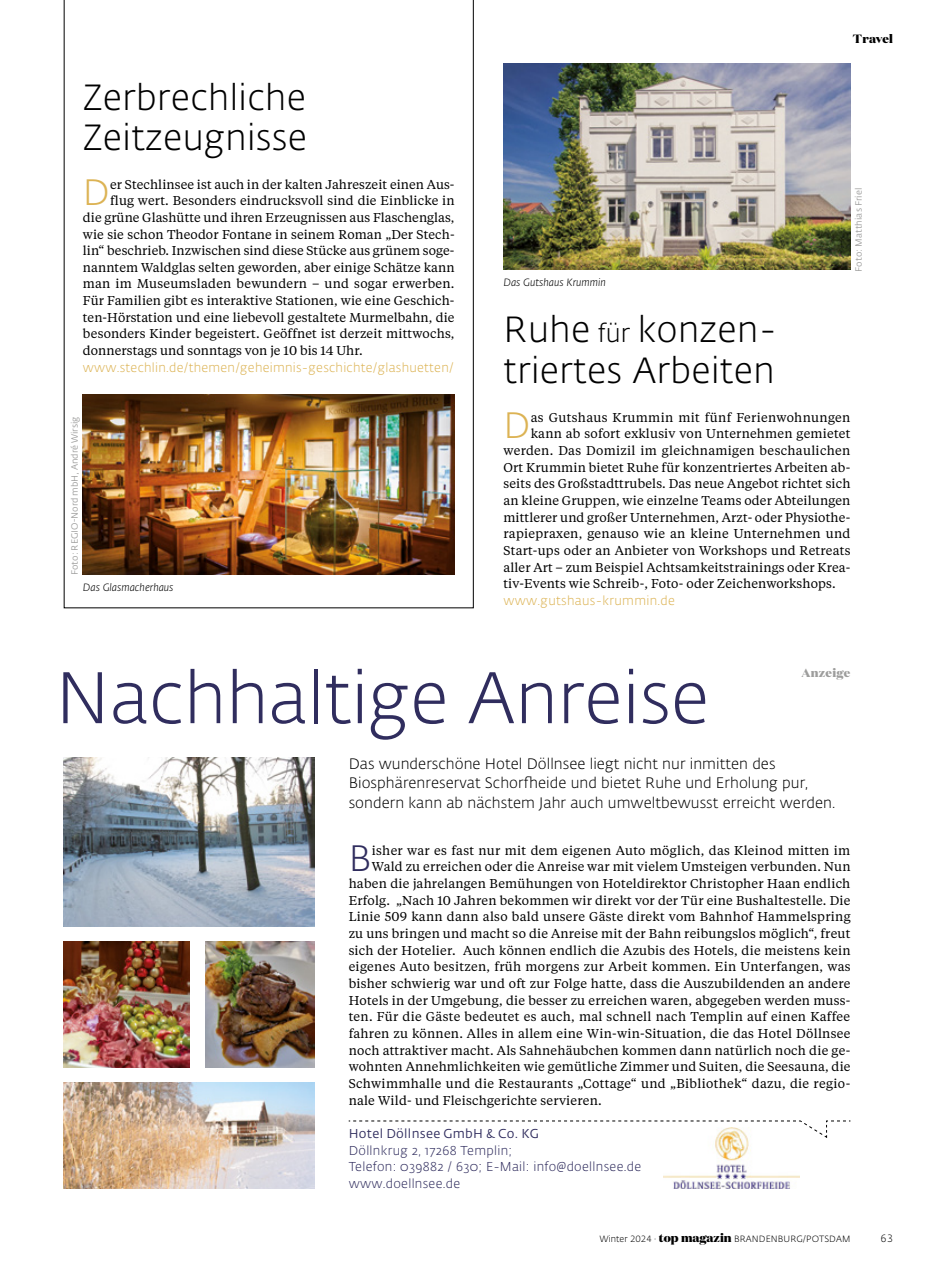
<style>
.page{position:relative;width:927px;height:1276px;background:#fff}
.page>*{position:absolute;margin:0;border:0;box-sizing:border-box;transform-origin:0 0}
.t1{font:300 72px "Fedra Sans Alt Std";color:#302d5e}
.t2{font:300 36.3px "Fedra Sans Alt Std";color:#dcb354}
.t3{font:300 36.3px "Fedra Sans Alt Std";color:#302d5e}
.t4{font:300 36px/40.5px "Fedra Sans Alt Std";letter-spacing:.01em;color:#000}
.t5{font:300 15px/19.5px "Fedra Sans Alt Std";letter-spacing:.005em;color:#000}
.t6{font:12.75px "Tiempos Text";letter-spacing:.015em;color:#000}
.t7{font:300 12.75px/16.6px "Fedra Sans Alt Std";letter-spacing:.025em;color:#302d5e}
.t8{font:300 12.75px "Fedra Sans Alt Std";letter-spacing:.02em;color:#dcb354}
.t9{font:12.75px "Fedra Sans Alt Std";letter-spacing:.025em;color:#302d5e}
.t10{font:800 12px "Domaine Display";letter-spacing:.025em;color:#9d9d9c}
.t11{font:800 12px "Domaine Display";letter-spacing:.025em;color:#000}
.t12{font:italic 300 10.5px "Fedra Sans Alt Std";color:#000}
.t13{font:300 10.5px "Fedra Sans Alt Std";color:#000}
.t14{font:9px "Fedra Sans Alt Std";letter-spacing:.005em;color:#9d9d9c}
.t15{font:300 9px "Fedra Sans Alt Std";letter-spacing:.01em;color:#000}
.s1{font-size:25.5px}
.s2{font-family:"Domaine Display";font-weight:800;font-size:12px}
</style>
<div class="page">
<svg style="left:64px;top:0;width:410px;height:608px"></svg>
<img style="left:83px;top:395px;width:372px;height:179px">
<img style="left:503px;top:64px;width:347px;height:206px">
<img style="left:663px;top:1138px;width:136px;height:50px">
<svg style="left:348px;top:1120px;width:503px;height:18px"></svg>
<img style="left:64px;top:757px;width:251px;height:169px">
<img style="left:64px;top:1082px;width:251px;height:106px">
<img style="left:206px;top:941px;width:109px;height:126px">
<img style="left:64px;top:941px;width:126px;height:126px">
<h3 class="t4" style="left:83px;top:77px;width:226px">Zerbrechliche<br>Zeitzeugnisse</h3>
<h2 class="t2" style="left:83px;top:171px;width:29px">D</h2>
<p class="t6" style="left:110px;top:175px;width:346px">er Stechlinsee ist auch in der kalten Jahreszeit einen Aus-</p>
<p class="t6" style="left:110px;top:192px;width:346px">flug wert. Besonders eindrucksvoll sind die Einblicke in</p>
<p class="t6" style="left:83px;top:209px;width:373px">die grüne Glashütte und ihren Erzeugnissen aus Flaschenglas,</p>
<p class="t6" style="left:83px;top:225px;width:373px">wie sie schon Theodor Fontane in seinem Roman „Der Stech-</p>
<p class="t6" style="left:83px;top:242px;width:373px">lin“ beschrieb. Inzwischen sind diese Stücke aus grünem soge-</p>
<p class="t6" style="left:83px;top:259px;width:373px">nanntem Waldglas selten geworden, aber einige Schätze kann</p>
<p class="t6" style="left:83px;top:275px;width:373px">man im Museumsladen bewundern – und sogar erwerben.</p>
<p class="t6" style="left:83px;top:292px;width:373px">Für Familien gibt es interaktive Stationen, wie eine Geschich-</p>
<p class="t6" style="left:83px;top:309px;width:373px">ten-Hörstation und eine liebevoll gestaltete Murmelbahn, die</p>
<p class="t6" style="left:83px;top:325px;width:373px">besonders Kinder begeistert. Geöffnet ist derzeit mittwochs,</p>
<p class="t6" style="left:83px;top:342px;width:281px">donnerstags und sonntags von je 10 bis 14 Uhr.</p>
<p class="t8" style="left:83px;top:360px;width:372px">www.stechlin.de/themen/geheimnis-geschichte/glashuetten/</p>
<p class="t14" style="left:69px;top:575px;width:160px;rotate:-90deg">Foto: REGIO-Nord mbH, André Wirsig</p>
<p class="t12" style="left:83px;top:581px;width:92px">Das Glasmacherhaus</p>
<p class="t11" style="left:853px;top:31px;width:42px">Travel</p>
<p class="t12" style="left:503px;top:276px;width:104px">Das Gutshaus Krummin</p>
<h3 class="t4" style="left:503px;top:310px;width:275px">Ruhe <span class="s1">für</span> konzen&shy;triertes Arbeiten</h3>
<p class="t14" style="left:853px;top:272px;width:85px;rotate:-90deg">Foto: Matthias Friel</p>
<h2 class="t2" style="left:503px;top:404px;width:29px">D</h2>
<p class="t6" style="left:531px;top:409px;width:321px">as Gutshaus Krummin mit fünf Ferienwohnungen</p>
<p class="t6" style="left:531px;top:425px;width:321px">kann ab sofort exklusiv von Unternehmen gemietet</p>
<p class="t6" style="left:503px;top:442px;width:348px">werden. Das Domizil im gleichnamigen beschaulichen</p>
<p class="t6" style="left:503px;top:458px;width:348px">Ort Krummin bietet Ruhe für konzentriertes Arbeiten ab-</p>
<p class="t6" style="left:503px;top:475px;width:348px">seits des Großstadttrubels. Das neue Angebot richtet sich</p>
<p class="t6" style="left:503px;top:492px;width:348px">an kleine Gruppen, wie einzelne Teams oder Abteilungen</p>
<p class="t6" style="left:503px;top:508px;width:348px">mittlerer und großer Unternehmen, Arzt- oder Physiothe-</p>
<p class="t6" style="left:503px;top:525px;width:348px">rapiepraxen, genauso wie an kleine Unternehmen und</p>
<p class="t6" style="left:503px;top:542px;width:349px">Start-ups oder an Anbieter von Workshops und Retreats</p>
<p class="t6" style="left:503px;top:558px;width:348px">aller Art – zum Beispiel Achtsamkeitstrainings oder Krea-</p>
<p class="t6" style="left:503px;top:575px;width:334px">tiv-Events wie Schreib-, Foto- oder Zeichenworkshops.</p>
<p class="t8" style="left:503px;top:593px;width:173px">www.gutshaus-krummin.de</p>
<p class="t10" style="left:801px;top:665px;width:51px">Anzeige</p>
<h1 class="t1" style="left:55px;top:654px;width:655px">Nachhaltige Anreise</h1>
<p class="t5" style="left:349px;top:754px;width:488px">Das wunderschöne Hotel Döllnsee liegt nicht nur inmitten des<br>Biosphärenreservat Schorfheide und bietet Ruhe und Erholung pur, sondern kann ab nächstem Jahr auch umweltbewusst erreicht werden.</p>
<h2 class="t3" style="left:349px;top:837px;width:24px">B</h2>
<p class="t6" style="left:372px;top:841px;width:480px">isher war es fast nur mit dem eigenen Auto möglich, das Kleinod mitten im</p>
<p class="t6" style="left:372px;top:858px;width:480px">Wald zu erreichen oder die Anreise war mit vielem Umsteigen verbunden. Nun</p>
<p class="t6" style="left:349px;top:875px;width:503px">haben die jahrelangen Bemühungen von Hoteldirektor Christopher Haan endlich</p>
<p class="t6" style="left:349px;top:891px;width:503px">Erfolg. „Nach 10 Jahren bekommen wir direkt vor der Tür eine Bushaltestelle. Die</p>
<p class="t6" style="left:349px;top:908px;width:503px">Linie 509 kann dann also bald unsere Gäste direkt vom Bahnhof Hammelspring</p>
<p class="t6" style="left:349px;top:925px;width:503px">zu uns bringen und macht so die Anreise mit der Bahn reibungslos möglich“, freut</p>
<p class="t6" style="left:349px;top:941px;width:503px">sich der Hotelier. Auch können endlich die Azubis des Hotels, die meistens kein</p>
<p class="t6" style="left:349px;top:958px;width:503px">eigenes Auto besitzen, früh morgens zur Arbeit kommen. Ein Unterfangen, was</p>
<p class="t6" style="left:349px;top:975px;width:503px">bisher schwierig war und oft zur Folge hatte, dass die Auszubildenden an andere</p>
<p class="t6" style="left:349px;top:991px;width:503px">Hotels in der Umgebung, die besser zu erreichen waren, abgegeben werden muss-</p>
<p class="t6" style="left:349px;top:1008px;width:503px">ten. Für die Gäste bedeutet es auch, mal schnell nach Templin auf einen Kaffee</p>
<p class="t6" style="left:349px;top:1025px;width:503px">fahren zu können. Alles in allem eine Win-win-Situation, die das Hotel Döllnsee</p>
<p class="t6" style="left:349px;top:1041px;width:503px">noch attraktiver macht. Als Sahnehäubchen kommen dann natürlich noch die ge-</p>
<p class="t6" style="left:349px;top:1058px;width:503px">wohnten Annehmlichkeiten wie gemütliche Zimmer und Suiten, die Seesauna, die</p>
<p class="t6" style="left:349px;top:1075px;width:503px">Schwimmhalle und die Restaurants „Cottage“ und „Bibliothek“ dazu, die regio-</p>
<p class="t6" style="left:349px;top:1091px;width:254px">nale Wild- und Fleischgerichte servieren.</p>
<p class="t9" style="left:349px;top:1125px;width:192px">Hotel Döllnsee GmbH &amp; Co. KG</p>
<p class="t7" style="left:349px;top:1142px;width:294px">Döllnkrug 2, 17268 Templin;<br>Telefon: 039882 / 630; E-Mail: info@doellnsee.de www.doellnsee.de</p>
<p class="t15" style="left:600px;top:1233px;width:252px">Winter 2024 · <span class="s2">top magazin</span> BRANDENBURG/POTSDAM</p>
<p class="t13" style="left:880px;top:1231px;width:14px">63</p>
</div>
